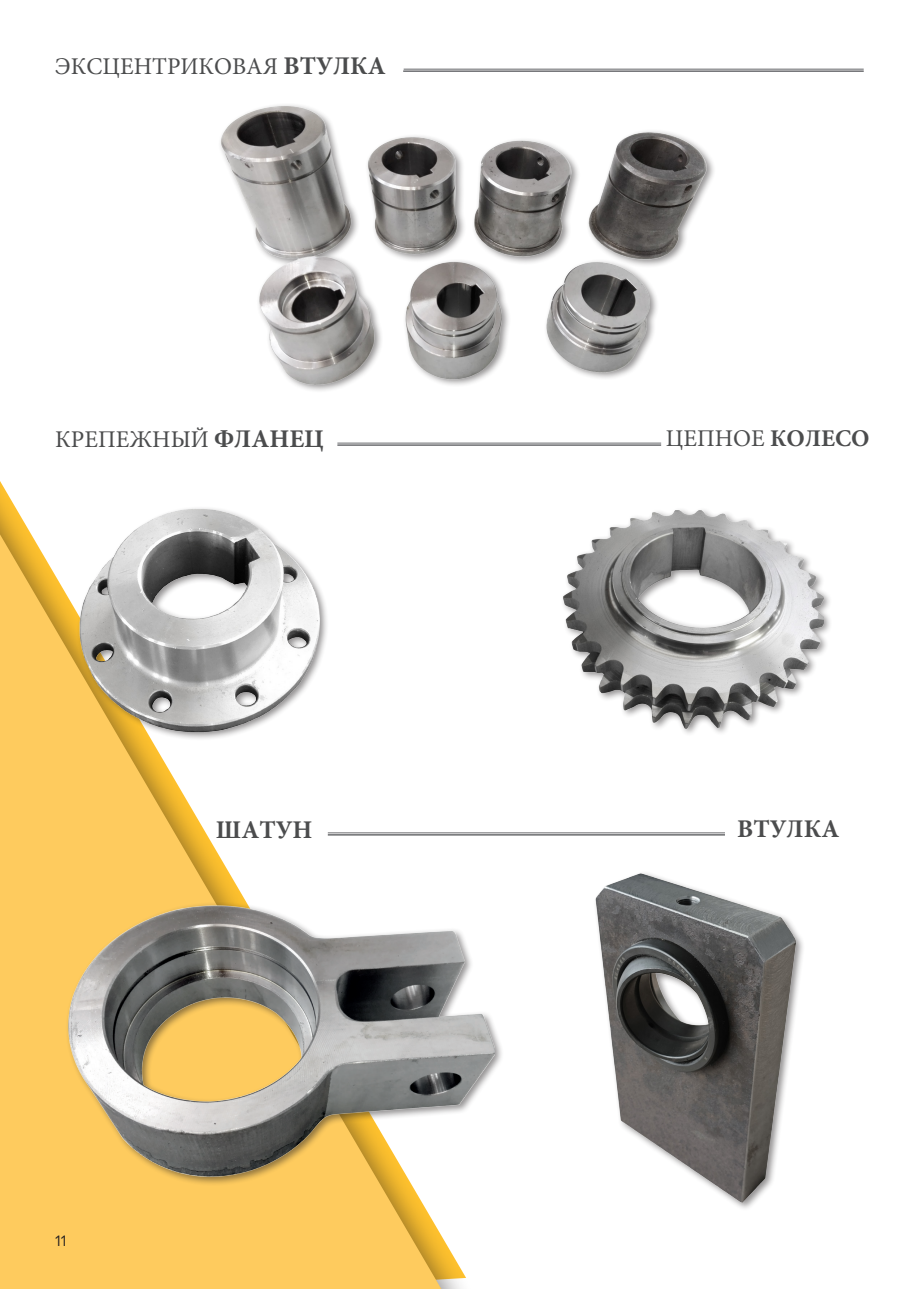
<style>
.page{position:relative;width:919px;height:1289px;background:#fff}
.page>*{position:absolute;margin:0;border:0;box-sizing:border-box;transform-origin:0 0}
.t1{font:700 25.5px "Minion Pro";color:#4b4c4d}
.t2{font:24px "Minion Pro";color:#4b4c4d}
.t3{font:15px "Yellix";color:#231f20}
.s1{font-weight:700;font-size:25.5px}
.s2{font-weight:700}
</style>
<div class="page">
<svg style="left:0;top:68px;width:446px;height:1220px"></svg>
<img style="left:192px;top:97px;width:522px;height:314px">
<img style="left:55px;top:492px;width:281px;height:253px">
<div style="left:560px;top:507px;width:273px;height:229px;background:#231f20;opacity:.5"></div>
<img style="left:560px;top:510px;width:263px;height:226px">
<div style="left:65px;top:901px;width:439px;height:285px;background:#231f20;opacity:.5"></div>
<img style="left:58px;top:890px;width:436px;height:311px">
<img style="left:595px;top:873px;width:208px;height:333px">
<hr style="left:403px;top:70px;width:460px;height:2px;background:#6c6d70">
<hr style="left:403px;top:69px;width:460px;height:1px;background:#6c6d70">
<hr style="left:337px;top:444px;width:324px;height:2px;background:#6c6d70">
<hr style="left:337px;top:443px;width:324px;height:1px;background:#6c6d70">
<hr style="left:328px;top:834px;width:397px;height:1px;background:#6c6d70">
<hr style="left:328px;top:832px;width:397px;height:1px;background:#6c6d70">
<p class="t2" style="left:55px;top:50px;width:332px">ЭКСЦЕНТРИКОВАЯ <span class="s1">ВТУЛКА</span></p>
<p class="t2" style="left:55px;top:423px;width:270px">КРЕПЕЖНЫЙ <span class="s1">ФЛАНЕЦ</span></p>
<p class="t1" style="left:216px;top:811px;width:98px">ШАТУН</p>
<p class="t3" style="left:55px;top:1229px;width:12px">11</p>
<p class="t2" style="left:665px;top:422px;width:205px">ЦЕПНОЕ <span class="s2">КОЛЕСО</span></p>
<p class="t1" style="left:737px;top:811px;width:104px">ВТУЛКА</p>
</div>
